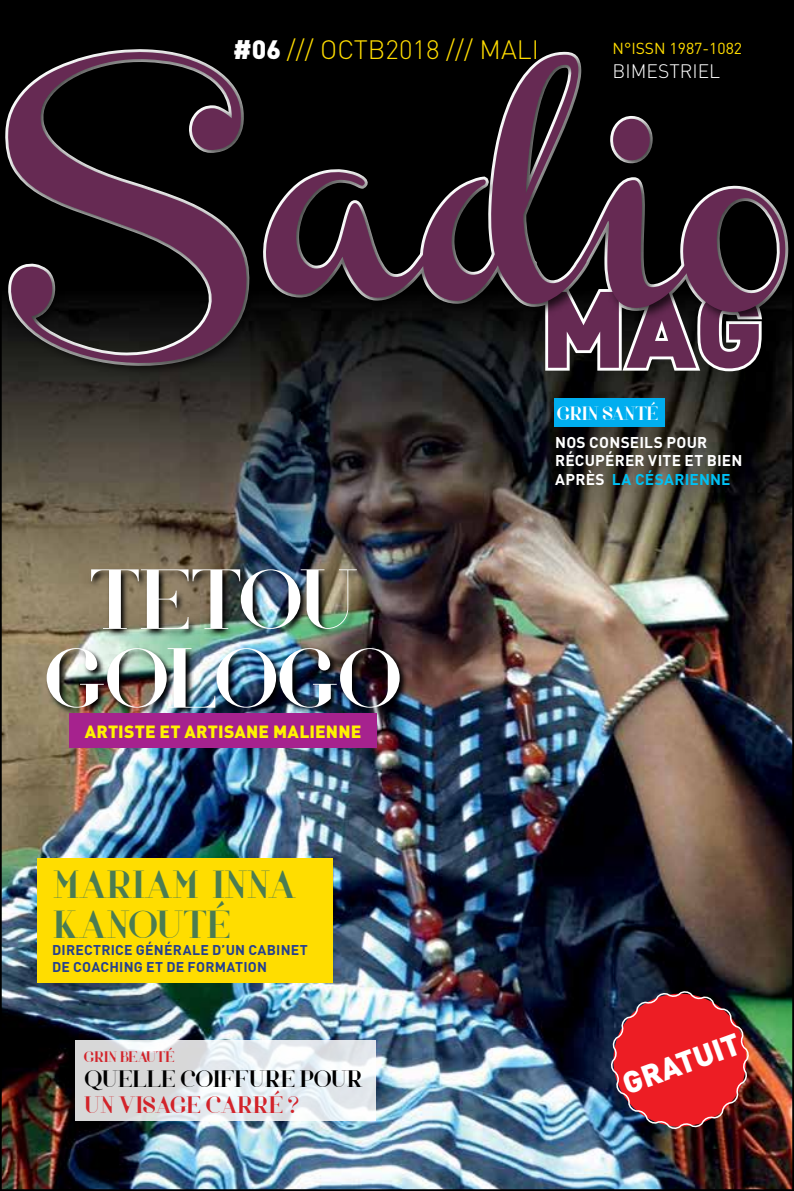
<style>
.page{position:relative;width:794px;height:1191px;background:#fff}
.page>*{position:absolute;margin:0;border:0;box-sizing:border-box;transform-origin:0 0}
.t1{font:87.5px/78.8px "Voor";letter-spacing:-.015em;color:#fff;text-align:center}
.t2{font:40.25px/39.6px "Voor";letter-spacing:.02em;color:#4b7c52}
.t3{font:900 30.28px "DIN";color:#fff}
.t4{font:300 26.25px "DIN";color:#fd0}
.t5{font:24.5px "Voor";letter-spacing:.005em;color:#000}
.t6{font:24.5px "Voor";letter-spacing:.025em;color:#d2232a}
.t7{font:19.78px "Voor";color:#fff}
.t8{font:300 19.25px "DIN";color:#fff}
.t9{font:900 17.5px "DIN";letter-spacing:.01em;color:#fff200}
.t10{font:15.75px "DIN";color:#fd0}
.t11{font:15.75px "Voor";color:#d2232a}
.t12{font:700 15.4px/18.6px "DIN";letter-spacing:.015em;color:#fff}
.t13{font:700 14px/16.8px "DIN";letter-spacing:.015em;color:#25408f}
.s1{font-weight:900;color:#fff}
.s2{color:#00c0f3}
</style>
<div class="page">
<img style="left:3px;top:3px;width:788px;height:1185px">
<div style="left:37px;top:858px;width:295px;height:124px;background:#fd0"></div>
<img style="left:605px;top:985px;width:150px;height:150px">
<img style="left:0;top:44px;width:794px;height:335px">
<svg style="left:8px;top:52px;width:239px;height:311px;background:#2c1b26"></svg>
<svg style="left:266px;top:54px;width:425px;height:254px;background:#251721"></svg>
<svg style="left:542px;top:109px;width:250px;height:266px;background:#35222f"></svg>
<img style="left:45px;top:568px;width:363px;height:148px">
<div style="left:69px;top:713px;width:308px;height:35px;background:#a6228e"></div>
<svg style="left:75px;top:1041px;width:300px;height:80px"></svg>
<div style="left:555px;top:398px;width:110px;height:29px;background:#00aeef"></div>
<h3 class="t4" style="left:233px;top:34px;width:301px"><span class="s1">#06</span> /// O CTB2018 /// MALI</h3>
<p class="t10" style="left:612px;top:38px;width:131px">N°ISSN 1987-1082</p>
<h3 class="t8" style="left:612px;top:60px;width:109px">BIMESTRIEL</h3>
<h1 class="t1" style="left:44px;top:561px;width:359px">TETOU<br>GOLOGO</h1>
<p class="t9" style="left:85px;top:720px;width:11px">ARTI</p>
<p class="t9" style="left:124px;top:720px;width:71px">STE ET ARTI</p>
<p class="t9" style="left:224px;top:720px;width:139px">SANE MALIENNE</p>
<h2 class="t2" style="left:54px;top:865px;width:243px">MARIAM INNA<br>KANOUTÉ</h2>
<p class="t13" style="left:52px;top:941px;width:257px">DIRECTRICE GÉNÉRALE D’UN CABINET<br>DE COACHING ET DE FORMATION</p>
<p class="t11" style="left:84px;top:1047px;width:92px">GRIN BEAUTÉ</p>
<h3 class="t5" style="left:85px;top:1064px;width:279px">QUELLE COIFFURE POUR</h3>
<h3 class="t6" style="left:85px;top:1090px;width:216px">UN VISAGE CARRÉ ?</h3>
<h3 class="t7" style="left:557px;top:401px;width:102px">GRIN SANTÉ</h3>
<p class="t12" style="left:555px;top:432px;width:189px">NOS CONSEILS POUR<br>RÉCUPÉRER VITE ET BIEN<br>APRÈS <span class="s2">LA CÉSARIENNE</span></p>
<h3 class="t3" style="left:617px;top:1065px;width:124px;rotate:-20deg">GRATUIT</h3>
</div>
